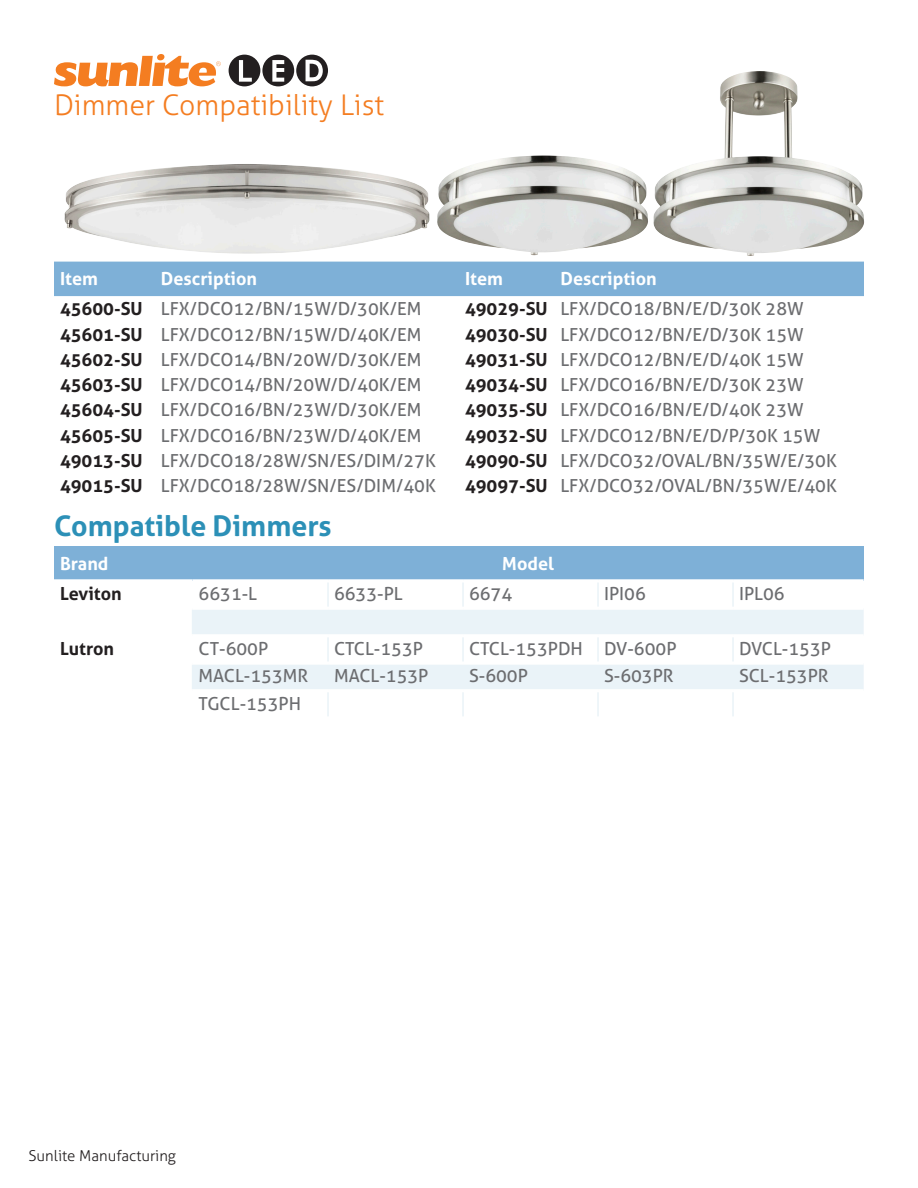
<style>
.page{position:relative;width:918px;height:1188px;background:#fff}
.page>*{position:absolute;margin:0;border:0;box-sizing:border-box;transform-origin:0 0}
.t1{font:300 28.5px "Aller";color:#f47d21}
.t2{font:700 28.5px "Aller";color:#2c90b7}
.t3{font:18px "Aller";color:#6c6d70}
.t4{font:700 18px "Aller";color:#231f20}
.t5{font:700 18px "Aller";color:#fff}
.t6{font:300 15px "Aller";color:#231f20}
</style>
<div class="page">
<svg style="left:54px;top:54px;width:167px;height:32px"></svg>
<div style="left:54px;top:262px;width:810px;height:34px;background:#7eb0d7"></div>
<div style="left:54px;top:546px;width:139px;height:35px;background:#7eb0d7"></div>
<div style="left:193px;top:546px;width:671px;height:35px;background:#7eb0d7"></div>
<svg style="left:193px;top:610px;width:671px;height:79px;fill:#eaf3f8"></svg>
<hr style="left:327px;top:582px;width:2px;height:25px;background:#eaf3f8">
<hr style="left:462px;top:582px;width:2px;height:25px;background:#eaf3f8">
<hr style="left:597px;top:582px;width:2px;height:25px;background:#eaf3f8">
<hr style="left:732px;top:582px;width:2px;height:25px;background:#eaf3f8">
<svg style="left:192px;top:610px;width:1px;height:24px"></svg>
<hr style="left:327px;top:610px;width:2px;height:24px;background:#eaf3f8">
<hr style="left:462px;top:610px;width:2px;height:24px;background:#eaf3f8">
<hr style="left:597px;top:610px;width:2px;height:24px;background:#eaf3f8">
<hr style="left:732px;top:610px;width:2px;height:24px;background:#eaf3f8">
<hr style="left:327px;top:637px;width:2px;height:25px;background:#eaf3f8">
<hr style="left:462px;top:637px;width:2px;height:25px;background:#eaf3f8">
<hr style="left:597px;top:637px;width:2px;height:25px;background:#eaf3f8">
<hr style="left:732px;top:637px;width:2px;height:25px;background:#eaf3f8">
<svg style="left:192px;top:665px;width:1px;height:24px"></svg>
<hr style="left:327px;top:665px;width:2px;height:24px;background:#eaf3f8">
<hr style="left:462px;top:665px;width:2px;height:24px;background:#eaf3f8">
<hr style="left:597px;top:665px;width:2px;height:24px;background:#eaf3f8">
<hr style="left:732px;top:665px;width:2px;height:24px;background:#eaf3f8">
<hr style="left:327px;top:692px;width:2px;height:25px;background:#eaf3f8">
<hr style="left:462px;top:692px;width:2px;height:25px;background:#eaf3f8">
<hr style="left:597px;top:692px;width:2px;height:25px;background:#eaf3f8">
<hr style="left:732px;top:692px;width:2px;height:25px;background:#eaf3f8">
<hr style="left:54px;top:579px;width:139px;height:3px;background:#fff">
<hr style="left:193px;top:579px;width:135px;height:3px;background:#fff">
<hr style="left:328px;top:579px;width:135px;height:3px;background:#fff">
<hr style="left:463px;top:579px;width:135px;height:3px;background:#fff">
<hr style="left:598px;top:579px;width:135px;height:3px;background:#fff">
<hr style="left:733px;top:579px;width:131px;height:3px;background:#fff">
<hr style="left:193px;top:634px;width:135px;height:3px;background:#fff">
<hr style="left:328px;top:634px;width:135px;height:3px;background:#fff">
<hr style="left:463px;top:634px;width:135px;height:3px;background:#fff">
<hr style="left:598px;top:634px;width:135px;height:3px;background:#fff">
<hr style="left:733px;top:634px;width:131px;height:3px;background:#fff">
<hr style="left:193px;top:662px;width:135px;height:3px;background:#fff">
<hr style="left:328px;top:662px;width:135px;height:3px;background:#fff">
<hr style="left:463px;top:662px;width:135px;height:3px;background:#fff">
<hr style="left:598px;top:662px;width:135px;height:3px;background:#fff">
<hr style="left:733px;top:662px;width:131px;height:3px;background:#fff">
<svg style="left:229px;top:55px;width:99px;height:31px"></svg>
<img style="left:437px;top:155px;width:211px;height:100px">
<img style="left:64px;top:164px;width:366px;height:90px">
<img style="left:653px;top:71px;width:211px;height:185px">
<p class="t1" style="left:54px;top:87px;width:332px">Dimmer Compatibility List</p>
<p class="t5" style="left:60px;top:268px;width:39px">Item</p>
<p class="t5" style="left:161px;top:268px;width:98px">Description</p>
<p class="t5" style="left:465px;top:268px;width:39px">Item</p>
<p class="t5" style="left:560px;top:268px;width:98px">Description</p>
<p class="t4" style="left:60px;top:298px;width:84px">45600-SU</p>
<p class="t3" style="left:161px;top:298px;width:262px">LFX/DCO12/BN/15W/D/30K/EM</p>
<p class="t4" style="left:465px;top:298px;width:84px">49029-SU</p>
<p class="t3" style="left:560px;top:298px;width:245px">LFX/DCO18/BN/E/D/30K 28W</p>
<p class="t4" style="left:60px;top:323px;width:84px">45601-SU</p>
<p class="t3" style="left:161px;top:323px;width:262px">LFX/DCO12/BN/15W/D/40K/EM</p>
<p class="t4" style="left:465px;top:323px;width:84px">49030-SU</p>
<p class="t3" style="left:560px;top:323px;width:245px">LFX/DCO12/BN/E/D/30K 15W</p>
<p class="t4" style="left:60px;top:348px;width:84px">45602-SU</p>
<p class="t3" style="left:161px;top:349px;width:262px">LFX/DCO14/BN/20W/D/30K/EM</p>
<p class="t4" style="left:465px;top:348px;width:84px">49031-SU</p>
<p class="t3" style="left:560px;top:349px;width:245px">LFX/DCO12/BN/E/D/40K 15W</p>
<p class="t4" style="left:60px;top:374px;width:84px">45603-SU</p>
<p class="t3" style="left:161px;top:374px;width:262px">LFX/DCO14/BN/20W/D/40K/EM</p>
<p class="t4" style="left:465px;top:374px;width:84px">49034-SU</p>
<p class="t3" style="left:560px;top:374px;width:245px">LFX/DCO16/BN/E/D/30K 23W</p>
<p class="t4" style="left:60px;top:399px;width:84px">45604-SU</p>
<p class="t3" style="left:161px;top:399px;width:262px">LFX/DCO16/BN/23W/D/30K/EM</p>
<p class="t4" style="left:465px;top:399px;width:84px">49035-SU</p>
<p class="t3" style="left:560px;top:399px;width:245px">LFX/DCO16/BN/E/D/40K 23W</p>
<p class="t4" style="left:60px;top:424px;width:84px">45605-SU</p>
<p class="t3" style="left:161px;top:424px;width:262px">LFX/DCO16/BN/23W/D/40K/EM</p>
<p class="t4" style="left:465px;top:424px;width:84px">49032-SU</p>
<p class="t3" style="left:560px;top:424px;width:261px">LFX/DCO12/BN/E/D/P/30K 15W</p>
<p class="t4" style="left:60px;top:449px;width:84px">49013-SU</p>
<p class="t3" style="left:161px;top:450px;width:277px">LFX/DCO18/28W/SN/ES/DIM/27K</p>
<p class="t4" style="left:465px;top:449px;width:84px">49090-SU</p>
<p class="t3" style="left:560px;top:450px;width:278px">LFX/DCO32/OVAL/BN/35W/E/30K</p>
<p class="t4" style="left:60px;top:475px;width:84px">49015-SU</p>
<p class="t3" style="left:161px;top:475px;width:277px">LFX/DCO18/28W/SN/ES/DIM/40K</p>
<p class="t4" style="left:465px;top:475px;width:84px">49097-SU</p>
<p class="t3" style="left:560px;top:475px;width:278px">LFX/DCO32/OVAL/BN/35W/E/40K</p>
<p class="t2" style="left:54px;top:508px;width:279px">Compatible Dimmers</p>
<p class="t5" style="left:60px;top:553px;width:50px">Brand</p>
<p class="t5" style="left:502px;top:553px;width:53px">Model</p>
<p class="t4" style="left:60px;top:583px;width:63px">Leviton</p>
<p class="t3" style="left:199px;top:583px;width:60px">6631-L</p>
<p class="t3" style="left:334px;top:583px;width:70px">6633-PL</p>
<p class="t3" style="left:469px;top:583px;width:45px">6674</p>
<p class="t3" style="left:604px;top:583px;width:43px">IPI06</p>
<p class="t3" style="left:739px;top:583px;width:47px">IPL06</p>
<p class="t4" style="left:60px;top:638px;width:56px">Lutron</p>
<p class="t3" style="left:199px;top:638px;width:71px">CT-600P</p>
<p class="t3" style="left:334px;top:638px;width:91px">CTCL-153P</p>
<p class="t3" style="left:469px;top:638px;width:115px">CTCL-153PDH</p>
<p class="t3" style="left:604px;top:638px;width:74px">DV-600P</p>
<p class="t3" style="left:739px;top:638px;width:94px">DVCL-153P</p>
<p class="t3" style="left:199px;top:665px;width:111px">MACL-153MR</p>
<p class="t3" style="left:334px;top:665px;width:96px">MACL-153P</p>
<p class="t3" style="left:469px;top:665px;width:60px">S-600P</p>
<p class="t3" style="left:604px;top:665px;width:71px">S-603PR</p>
<p class="t3" style="left:739px;top:665px;width:91px">SCL-153PR</p>
<p class="t3" style="left:199px;top:693px;width:104px">TGCL-153PH</p>
<p class="t6" style="left:28px;top:1147px;width:149px">Sunlite Manufacturing</p>
</div>
